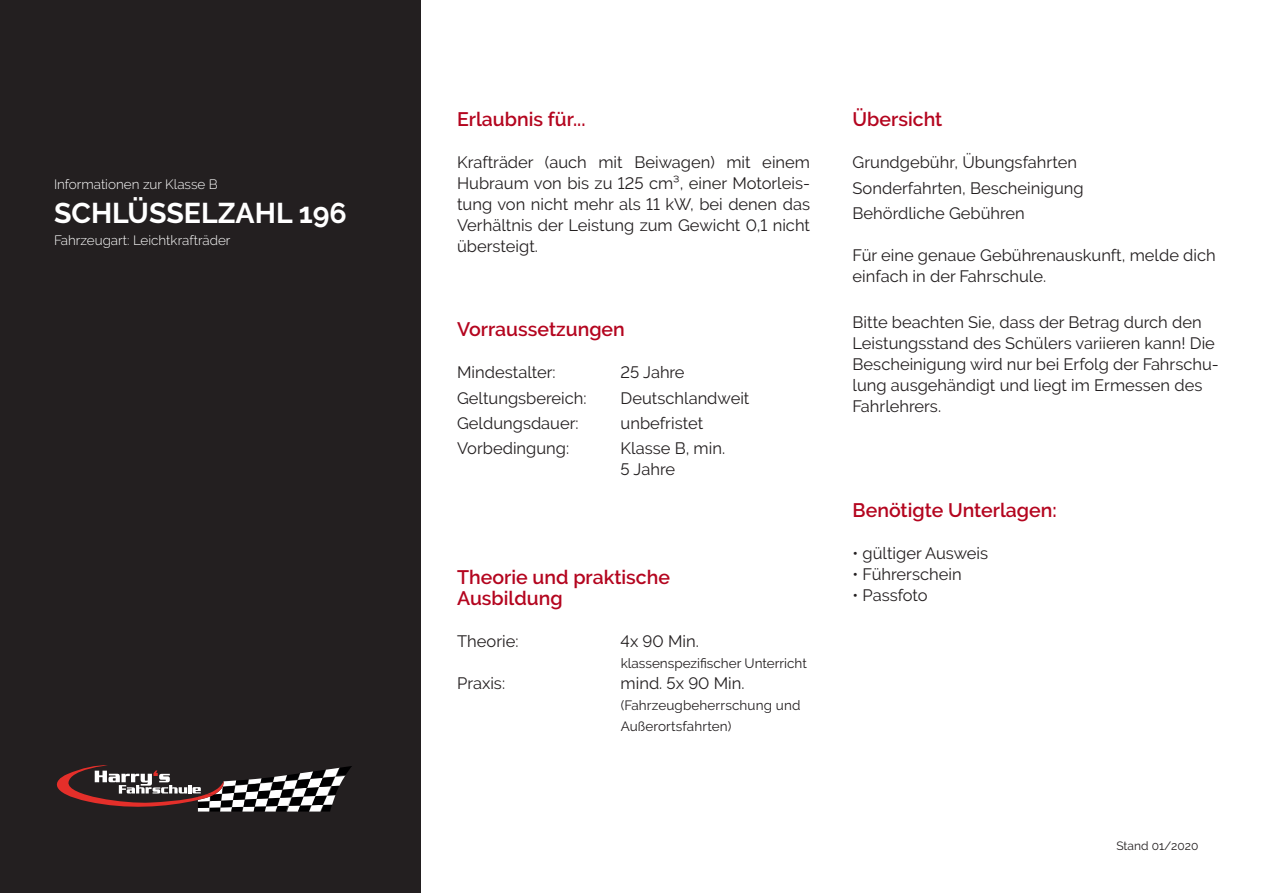
<style>
.page{position:relative;width:1263px;height:893px;background:#fff}
.page>*{position:absolute;margin:0;border:0;box-sizing:border-box;transform-origin:0 0}
.t1{font:700 28.5px "Raleway";color:#fff}
.t2{font:600 19.5px/21px "Raleway";color:#b4051f}
.t3{font:16.5px/21px "Raleway";color:#231f20}
.t4{font:13.5px/21px "Raleway";color:#231f20}
.t5{font:300 13.5px "Raleway";color:#fff}
.t6{font:12px "Raleway";color:#231f20}
</style>
<div class="page">
<div style="left:0;top:0;width:421px;height:893px;background:#231f20"></div>
<svg style="left:57px;top:765px;width:295px;height:46px"></svg>
<p class="t5" style="left:54px;top:176px;width:165px">Informationen zur Klasse B</p>
<h1 class="t1" style="left:54px;top:197px;width:294px">SCHLÜSSELZAHL 196</h1>
<p class="t5" style="left:54px;top:232px;width:178px">Fahrzeugart: Leichtkrafträder</p>
<p class="t2" style="left:457px;top:109px;width:130px">Erlaubnis für...</p>
<p class="t3" style="left:457px;top:152px;width:354px;text-align:justify">Krafträder (auch mit Beiwagen) mit einem Hubraum von bis zu 125 cm³, einer Motorleis&shy;tung von nicht mehr als 11 kW, bei denen das Verhältnis der Leistung zum Gewicht 0,1 nicht übersteigt.</p>
<p class="t2" style="left:457px;top:319px;width:169px">Vorraussetzungen</p>
<p class="t3" style="left:457px;top:362px;width:100px">Mindestalter:</p>
<p class="t3" style="left:621px;top:362px;width:66px">25 Jahre</p>
<p class="t3" style="left:457px;top:387px;width:131px">Geltungsbereich:</p>
<p class="t3" style="left:621px;top:387px;width:130px">Deutschlandweit</p>
<p class="t3" style="left:457px;top:412px;width:123px">Geldungsdauer:</p>
<p class="t3" style="left:621px;top:412px;width:84px">unbefristet</p>
<p class="t3" style="left:457px;top:438px;width:114px">Vorbedingung:</p>
<p class="t3" style="left:621px;top:438px;width:106px">Klasse B, min.<br>5 Jahre</p>
<p class="t2" style="left:457px;top:567px;width:214px">Theorie und praktische<br>Ausbildung</p>
<p class="t3" style="left:457px;top:631px;width:63px">Theorie:</p>
<p class="t3" style="left:621px;top:631px;width:80px">4x 90 Min.</p>
<p class="t4" style="left:621px;top:653px;width:188px">klassenspezifischer Unterricht</p>
<p class="t3" style="left:457px;top:673px;width:49px">Praxis:</p>
<p class="t3" style="left:621px;top:673px;width:125px">mind. 5x 90 Min.</p>
<p class="t4" style="left:621px;top:695px;width:181px">(Fahrzeugbeherrschung und<br>Außerortsfahrten)</p>
<p class="t2" style="left:853px;top:109px;width:91px">Übersicht</p>
<p class="t3" style="left:853px;top:150px;width:233px;line-height:25.2px">Grundgebühr, Übungsfahrten<br>Sonderfahrten, Bescheinigung<br>Behördliche Gebühren</p>
<p class="t3" style="left:853px;top:244px;width:365px">Für eine genaue Gebührenauskunft, melde dich einfach in der Fahrschule.</p>
<p class="t3" style="left:853px;top:312px;width:368px">Bitte beachten Sie, dass der Betrag durch den Leistungsstand des Schülers variieren kann! Die Bescheinigung wird nur bei Erfolg der Fahrschu&shy;lung ausgehändigt und liegt im Ermessen des Fahrlehrers.</p>
<p class="t2" style="left:853px;top:500px;width:206px">Benötigte Unterlagen:</p>
<p class="t3" style="left:853px;top:543px;width:137px">• gültiger Ausweis</p>
<p class="t3" style="left:853px;top:564px;width:111px">• Führerschein</p>
<p class="t3" style="left:853px;top:585px;width:77px">• Passfoto</p>
<p class="t6" style="left:1116px;top:838px;width:83px">Stand 01/2020</p>
</div>
